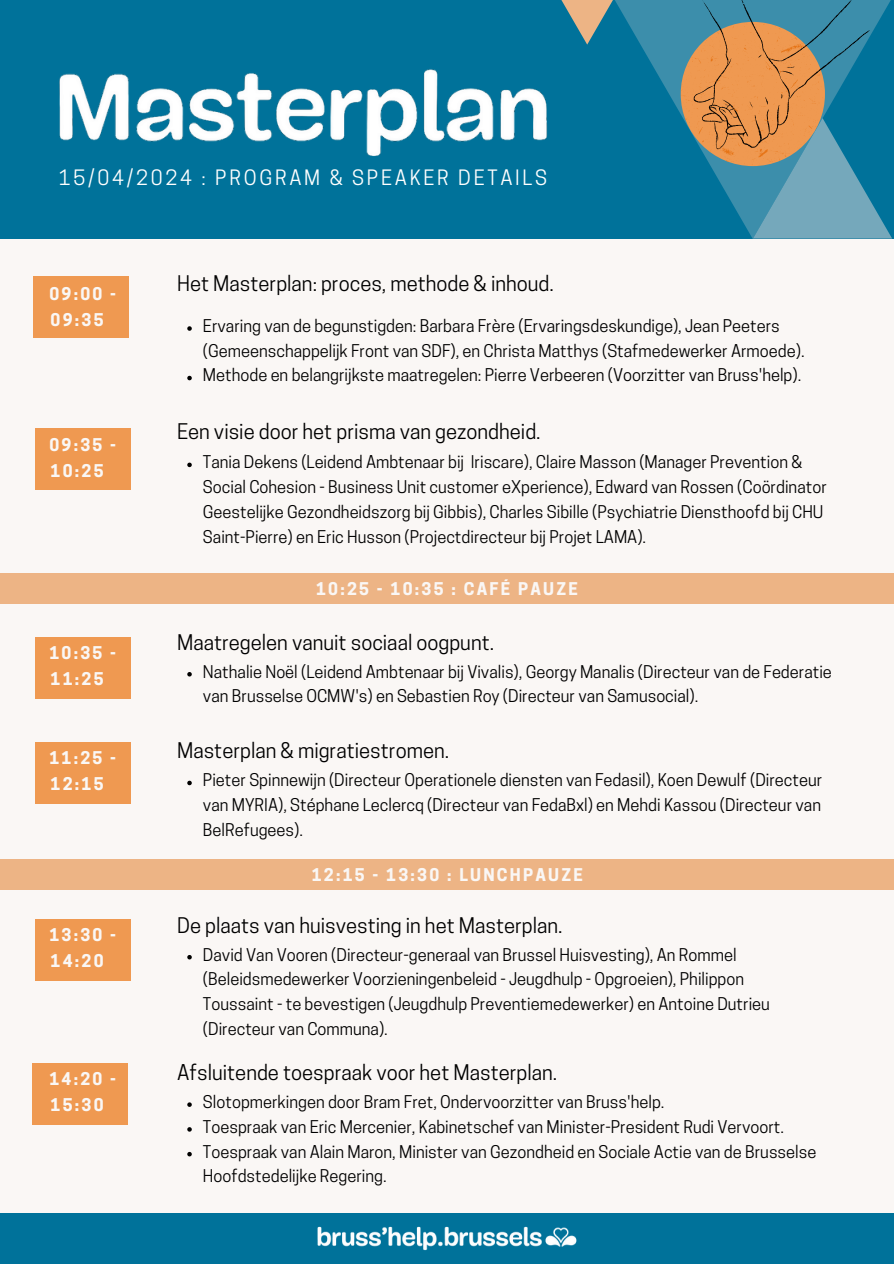
<style>
.page{position:relative;width:894px;height:1264px;background:#fff}
.page>*{position:absolute;margin:0;border:0;box-sizing:border-box;transform-origin:0 0}
.t1{font:20.25px "Cooper Hewitt";color:#000}
.t2{font:19.95px "Cooper Hewitt";letter-spacing:.135em;color:#fff}
.t3{font:16.5px/24.8px "Cooper Hewitt";color:#000}
.t4{font:700 16.5px/25.8px "Cooper Hewitt";letter-spacing:.135em;color:#faf7f5}
</style>
<div class="page">
<div style="left:0;top:0;width:893px;height:1263px;background:#faf7f5"></div>
<svg style="left:0;top:0;width:893px;height:239px;background:#2d829d"></svg>
<div style="left:35px;top:637px;width:95px;height:62px;background:#ef9951"></div>
<div style="left:0;top:859px;width:893px;height:30px;background:#edb485"></div>
<div style="left:0;top:573px;width:893px;height:31px;background:#edb485"></div>
<div style="left:0;top:1212px;width:893px;height:51px;background:#00729a"></div>
<img style="left:317px;top:1226px;width:260px;height:25px">
<div style="left:33px;top:1063px;width:95px;height:61px;background:#ef9951"></div>
<div style="left:33px;top:276px;width:95px;height:62px;background:#ef9951"></div>
<svg style="left:187px;top:462px;width:5px;height:5px"></svg>
<svg style="left:187px;top:326px;width:5px;height:5px"></svg>
<svg style="left:187px;top:376px;width:5px;height:4px"></svg>
<svg style="left:187px;top:672px;width:5px;height:4px"></svg>
<div style="left:35px;top:428px;width:95px;height:62px;background:#ef9951"></div>
<div style="left:35px;top:742px;width:95px;height:61px;background:#ef9951"></div>
<svg style="left:187px;top:780px;width:5px;height:5px"></svg>
<div style="left:35px;top:919px;width:95px;height:61px;background:#ef9951"></div>
<svg style="left:187px;top:955px;width:5px;height:4px"></svg>
<svg style="left:187px;top:1102px;width:5px;height:4px"></svg>
<svg style="left:187px;top:1127px;width:5px;height:4px"></svg>
<svg style="left:187px;top:1151px;width:5px;height:5px"></svg>
<p class="t2" style="left:59px;top:170px;width:489px">15/04/2024 : PROGRAM &amp; SPEAKER DETAILS</p>
<p class="t4" style="left:49px;top:283px;width:68px">09:00 -<br>09:35</p>
<h2 class="t4" style="left:49px;top:433px;width:68px">09:35 -<br>10:25</h2>
<p class="t4" style="left:49px;top:642px;width:68px">10:35 -<br>11:25</p>
<p class="t4" style="left:49px;top:747px;width:68px">11:25 -<br>12:15</p>
<h2 class="t4" style="left:49px;top:923px;width:68px">13:30 -<br>14:20</h2>
<p class="t4" style="left:49px;top:1068px;width:68px">14:20 -<br>15:30</p>
<p class="t1" style="left:177px;top:276px;width:378px">Het Masterplan: proces, methode &amp; inhoud.</p>
<p class="t3" style="left:203px;top:315px;width:603px">Ervaring van de begunstigden: Barbara Frère (Ervaringsdeskundige), Jean Peeters (Gemeenschappelijk Front van SDF), en Christa Matthys (Stafmedewerker Armoede).</p>
<p class="t3" style="left:203px;top:365px;width:599px">Methode en belangrijkste maatregelen: Pierre Verbeeren (Voorzitter van Bruss'help).</p>
<p class="t1" style="left:177px;top:423px;width:365px">Een visie door het prisma van gezondheid.</p>
<p class="t3" style="left:203px;top:452px;width:625px">Tania Dekens (Leidend Ambtenaar bij Iriscare), Claire Masson (Manager Prevention &amp; Social Cohesion - Business Unit customer eXperience), Edward van Rossen (Coördinator Geestelijke Gezondheidszorg bij Gibbis), Charles Sibille (Psychiatrie Diensthoofd bij CHU Saint-Pierre) en Eric Husson (Projectdirecteur bij Projet LAMA).</p>
<h3 class="t4" style="left:316px;top:577px;width:263px">10:25 - 10:35 : CAFÉ PAUZE</h3>
<p class="t1" style="left:177px;top:634px;width:318px">Maatregelen vanuit sociaal oogpunt.</p>
<p class="t3" style="left:203px;top:661px;width:630px">Nathalie Noël (Leidend Ambtenaar bij Vivalis), Georgy Manalis (Directeur van de Federatie van Brusselse OCMW's) en Sebastien Roy (Directeur van Samusocial).</p>
<h3 class="t1" style="left:177px;top:743px;width:273px">Masterplan &amp; migratiestromen.</h3>
<h2 class="t3" style="left:203px;top:769px;width:620px;text-align:justify">Pieter Spinnewijn (Directeur Operationele diensten van Fedasil), Koen Dewulf (Directeur van MYRIA), Stéphane Leclercq (Directeur van FedaBxl) en Mehdi Kassou (Directeur van BelRefugees).</h2>
<p class="t4" style="left:311px;top:863px;width:273px">12:15 - 13:30 : LUNCHPAUZE</p>
<h3 class="t1" style="left:177px;top:917px;width:387px">De plaats van huisvesting in het Masterplan.</h3>
<h3 class="t3" style="left:203px;top:944px;width:568px">David Van Vooren (Directeur-generaal van Brussel Huisvesting), An Rommel (Beleidsmedewerker Voorzieningenbeleid - Jeugdhulp - Opgroeien), Philippon Toussaint - te bevestigen (Jeugdhulp Preventiemedewerker) en Antoine Dutrieu (Directeur van Communa).</h3>
<p class="t1" style="left:177px;top:1064px;width:381px">Afsluitende toespraak voor het Masterplan.</p>
<p class="t3" style="left:203px;top:1091px;width:463px">Slotopmerkingen door Bram Fret, Ondervoorzitter van Bruss'help.</p>
<h3 class="t3" style="left:203px;top:1116px;width:582px">Toespraak van Eric Mercenier, Kabinetschef van Minister-President Rudi Vervoort.</h3>
<h2 class="t3" style="left:203px;top:1140px;width:614px">Toespraak van Alain Maron, Minister van Gezondheid en Sociale Actie van de Brusselse<br>Hoofdstedelijke Regering.</h2>
</div>
